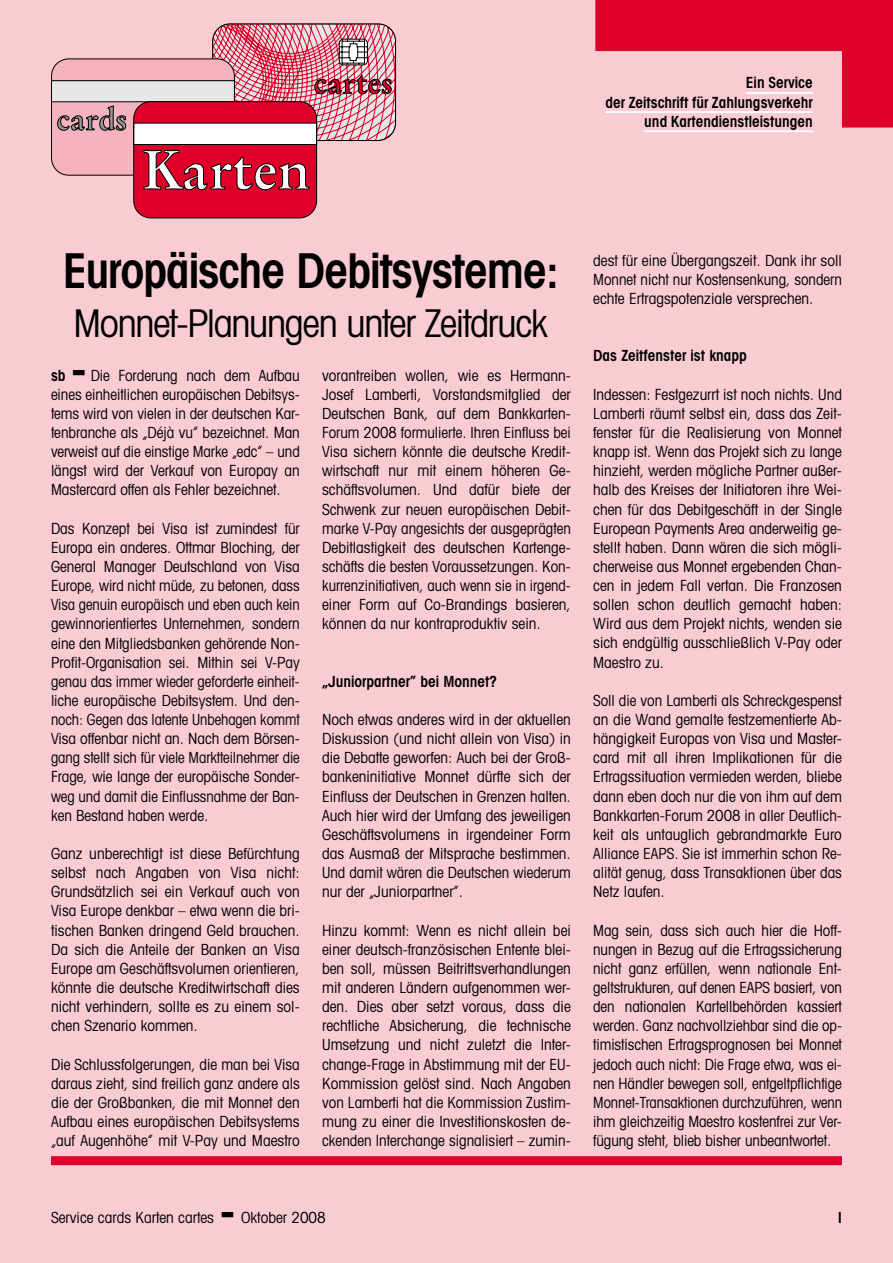
<style>
.page{position:relative;width:893px;height:1263px;background:#f9ccd4}
.page>*{position:absolute;margin:0;border:0;box-sizing:border-box;transform-origin:0 0}
.t1{font:700 54.75px "Stempel Garamond";color:#fff}
.t2{font:600 condensed 48px "Avant Garde";letter-spacing:-.025em;color:#000}
.t3{font:condensed 38.25px "Avant Garde";letter-spacing:-.035em;color:#000}
.t4{font:700 30.45px "Stempel Garamond";color:#df002a}
.t5{font:700 30.45px "Stempel Garamond";color:#97979b}
.t6{font:condensed 15.3px/19.2px "Avant Garde";color:#000;text-align:justify}
.t7{font:600 condensed 15.3px/19.2px "Avant Garde";color:#000;text-align:right}
</style>
<div class="page">
<svg style="left:595px;top:0;width:298px;height:128px"></svg>
<div style="left:51px;top:1156px;width:791px;height:9px;background:#df002a"></div>
<div style="left:134px;top:102px;width:183px;height:116px;background:#df002a;border-radius:17px"></div>
<svg style="left:51px;top:24px;width:345px;height:166px"></svg>
<hr style="left:746px;top:92px;width:67px;height:2px;background:#fff">
<hr style="left:605px;top:111px;width:208px;height:2px;background:#fff">
<hr style="left:644px;top:130px;width:169px;height:2px;background:#fff">
<h3 class="t5" style="left:57px;top:100px;width:72px">cards</h3>
<h3 class="t4" style="left:314px;top:64px;width:81px">cartes</h3>
<h1 class="t1" style="left:141px;top:136px;width:171px">Karten</h1>
<p class="t7" style="left:605px;top:73px;width:209px">Ein Service<br>der Zeitschrift für Zahlungsverkehr und Kartendienstleistungen</p>
<h2 class="t2" style="left:63px;top:241px;width:498px">Europäische Debitsysteme:</h2>
<h3 class="t3" style="left:74px;top:300px;width:476px">Monnet-Planungen unter Zeitdruck</h3>
<p class="t6" style="left:322px;top:365px;width:250px">vorantreiben wollen, wie es Hermann-Josef Lamberti, Vorstandsmitglied der Deutschen Bank, auf dem Bankkarten-Forum 2008 formulierte. Ihren Einfluss bei Visa sichern könnte die deutsche Kredit&shy;wirtschaft nur mit einem höheren Ge&shy;schäftsvolumen. Und dafür biete der Schwenk zur neuen europäischen Debit&shy;marke V-Pay angesichts der ausgeprägten Debitlastigkeit des deutschen Kartenge&shy;schäfts die besten Voraussetzungen. Kon&shy;kurrenzinitiativen, auch wenn sie in irgend&shy;einer Form auf Co-Brandings basieren, können da nur kontraproduktiv sein.</p>
<p class="t6" style="left:51px;top:365px;width:250px;text-indent:40px">Die Forderung nach dem Aufbau eines einheitlichen europäischen Debitsys&shy;tems wird von vielen in der deutschen Kar&shy;tenbranche als „Déjà vu” bezeichnet. Man verweist auf die einstige Marke „edc” – und längst wird der Verkauf von Europay an Mastercard offen als Fehler bezeichnet.</p>
<p class="t6" style="left:51px;top:518px;width:250px">Das Konzept bei Visa ist zumindest für Europa ein anderes. Ottmar Bloching, der General Manager Deutschland von Visa Europe, wird nicht müde, zu betonen, dass Visa genuin europäisch und eben auch kein gewinnorientiertes Unternehmen, sondern eine den Mitgliedsbanken gehörende Non-Profit-Organisation sei. Mithin sei V-Pay genau das immer wieder geforderte einheit&shy;liche europäische Debitsystem. Und den&shy;noch: Gegen das latente Unbehagen kommt Visa offenbar nicht an. Nach dem Börsen&shy;gang stellt sich für viele Marktteilnehmer die Frage, wie lange der europäische Sonder&shy;weg und damit die Einflussnahme der Ban&shy;ken Bestand haben werde.</p>
<p class="t6" style="left:51px;top:843px;width:250px">Ganz unberechtigt ist diese Befürchtung selbst nach Angaben von Visa nicht:<br>Grundsätzlich sei ein Verkauf auch von Visa Europe denkbar – etwa wenn die bri&shy;tischen Banken dringend Geld brauchen.<br>Da sich die Anteile der Banken an Visa Europe am Geschäftsvolumen orientieren, könnte die deutsche Kreditwirtschaft dies nicht verhindern, sollte es zu einem sol&shy;chen Szenario kommen.</p>
<p class="t6" style="left:51px;top:1054px;width:250px">Die Schlussfolgerungen, die man bei Visa daraus zieht, sind freilich ganz andere als die der Großbanken, die mit Monnet den Aufbau eines europäischen Debitsystems „auf Augenhöhe” mit V-Pay und Maestro</p>
<p class="t7" style="left:51px;top:365px;width:16px">sb</p>
<p class="t7" style="left:322px;top:671px;width:177px">„Juniorpartner” bei Monnet?</p>
<p class="t6" style="left:322px;top:710px;width:250px">Noch etwas anderes wird in der aktuellen Diskussion (und nicht allein von Visa) in die Debatte geworfen: Auch bei der Groß&shy;bankeninitiative Monnet dürfte sich der Einfluss der Deutschen in Grenzen halten.<br>Auch hier wird der Umfang des jeweiligen Geschäftsvolumens in irgendeiner Form das Ausmaß der Mitsprache bestimmen.<br>Und damit wären die Deutschen wiederum nur der „Juniorpartner”.</p>
<p class="t6" style="left:322px;top:920px;width:250px">Hinzu kommt: Wenn es nicht allein bei einer deutsch-französischen Entente blei&shy;ben soll, müssen Beitrittsverhandlungen mit anderen Ländern aufgenommen wer&shy;den. Dies aber setzt voraus, dass die rechtliche Absicherung, die technische Umsetzung und nicht zuletzt die Inter&shy;change-Frage in Abstimmung mit der EU-Kommission gelöst sind. Nach Angaben von Lamberti hat die Kommission Zustim&shy;mung zu einer die Investitionskosten de&shy;ckenden Interchange signalisiert – zumin-</p>
<p class="t6" style="left:593px;top:250px;width:250px">dest für eine Übergangszeit. Dank ihr soll Monnet nicht nur Kostensenkung, sondern echte Ertragspotenziale versprechen.</p>
<p class="t7" style="left:593px;top:346px;width:155px">Das Zeitfenster ist knapp</p>
<p class="t6" style="left:593px;top:384px;width:250px">Indessen: Festgezurrt ist noch nichts. Und Lamberti räumt selbst ein, dass das Zeit&shy;fenster für die Realisierung von Monnet knapp ist. Wenn das Projekt sich zu lange hinzieht, werden mögliche Partner außer&shy;halb des Kreises der Initiatoren ihre Wei&shy;chen für das Debitgeschäft in der Single European Payments Area anderweitig ge&shy;stellt haben. Dann wären die sich mögli&shy;cherweise aus Monnet ergebenden Chan&shy;cen in jedem Fall vertan. Die Franzosen sollen schon deutlich gemacht haben:<br>Wird aus dem Projekt nichts, wenden sie sich endgültig ausschließlich V-Pay oder Maestro zu.</p>
<p class="t6" style="left:593px;top:690px;width:250px">Soll die von Lamberti als Schreckgespenst an die Wand gemalte festzementierte Ab&shy;hängigkeit Europas von Visa und Master&shy;card mit all ihren Implikationen für die Ertragssituation vermieden werden, bliebe dann eben doch nur die von ihm auf dem Bankkarten-Forum 2008 in aller Deutlich&shy;keit als untauglich gebrandmarkte Euro Alliance EAPS. Sie ist immerhin schon Re&shy;alität genug, dass Transaktionen über das Netz laufen.</p>
<p class="t6" style="left:593px;top:920px;width:250px">Mag sein, dass sich auch hier die Hoff&shy;nungen in Bezug auf die Ertragssicherung nicht ganz erfüllen, wenn nationale Ent&shy;geltstrukturen, auf denen EAPS basiert, von den nationalen Kartellbehörden kassiert werden. Ganz nachvollziehbar sind die op&shy;timistischen Ertragsprognosen bei Monnet jedoch auch nicht: Die Frage etwa, was ei&shy;nen Händler bewegen soll, entgeltpflichtige Monnet-Transaktionen durchzuführen, wenn ihm gleichzeitig Maestro kostenfrei zur Ver&shy;fügung steht, blieb bisher unbeantwortet.</p>
<p class="t6" style="left:51px;top:1207px;width:165px">Service cards Karten cartes</p>
<p class="t6" style="left:241px;top:1207px;width:86px">Oktober 2008</p>
<p class="t7" style="left:838px;top:1207px;width:6px">I</p>
</div>
